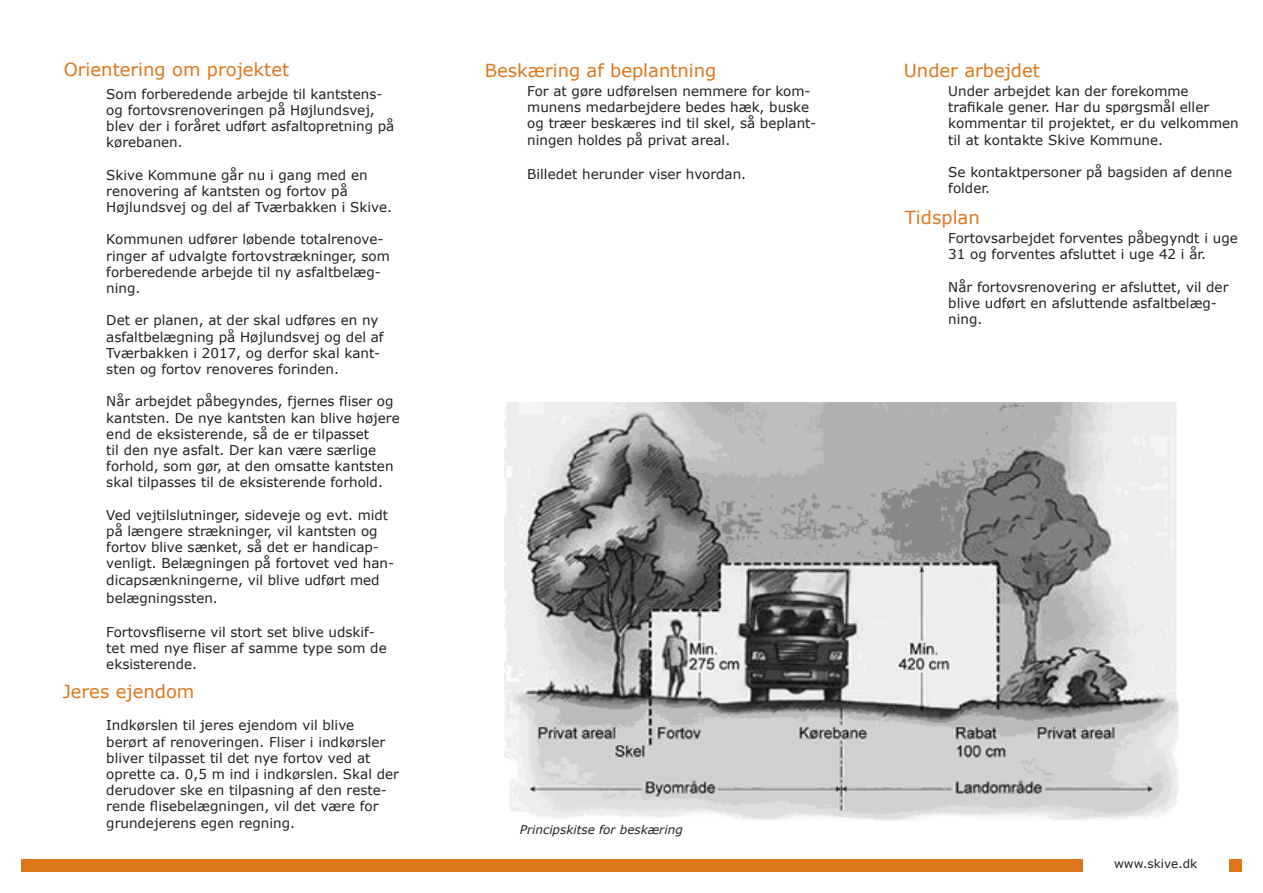
<style>
.page{position:relative;width:1263px;height:893px;background:#fff}
.page>*{position:absolute;margin:0;border:0;box-sizing:border-box;transform-origin:0 0}
.t1{font:18px "Verdana";color:#de761b}
.t2{font:13.5px/16.2px "Verdana";color:#231f20}
.t3{font:italic 12px "Verdana";color:#231f20}
.t4{font:12px "Verdana";color:#231f20}
</style>
<div class="page">
<div style="left:21px;top:859px;width:1061px;height:13px;background:#de761b"></div>
<div style="left:1229px;top:859px;width:13px;height:13px;background:#de761b"></div>
<img style="left:505px;top:403px;width:674px;height:417px">
<p class="t1" style="left:64px;top:58px;width:227px">Orientering om projektet</p>
<p class="t2" style="left:106px;top:85px;width:290px">Som forberedende arbejde til kantstens&shy;og fortovsrenoveringen på Højlundsvej, blev der i foråret udført asfaltopretning på kørebanen.</p>
<p class="t2" style="left:106px;top:166px;width:287px">Skive Kommune går nu i gang med en renovering af kantsten og fortov på<br>Højlundsvej og del af Tværbakken i Skive.</p>
<p class="t2" style="left:106px;top:231px;width:285px">Kommunen udfører løbende totalrenove&shy;ringer af udvalgte fortovstrækninger, som forberedende arbejde til ny asfaltbelæg&shy;ning.</p>
<p class="t2" style="left:106px;top:312px;width:279px">Det er planen, at der skal udføres en ny asfaltbelægning på Højlundsvej og del af Tværbakken i 2017, og derfor skal kant&shy;sten og fortov renoveres forinden.</p>
<p class="t2" style="left:106px;top:393px;width:295px">Når arbejdet påbegyndes, fjernes fliser og kantsten. De nye kantsten kan blive højere end de eksisterende, så de er tilpasset<br>til den nye asfalt. Der kan være særlige forhold, som gør, at den omsatte kantsten skal tilpasses til de eksisterende forhold.</p>
<p class="t2" style="left:106px;top:507px;width:289px">Ved vejtilslutninger, sideveje og evt. midt på længere strækninger, vil kantsten og fortov blive sænket, så det er handicap&shy;venligt. Belægningen på fortovet ved han&shy;dicapsænkningerne, vil blive udført med</p>
<p class="t2" style="left:106px;top:589px;width:113px">belægningssten.</p>
<p class="t2" style="left:106px;top:624px;width:282px">Fortovsfliserne vil stort set blive udskif&shy;tet med nye fliser af samme type som de eksisterende.</p>
<p class="t1" style="left:63px;top:679px;width:133px">Jeres ejendom</p>
<p class="t2" style="left:106px;top:717px;width:294px">Indkørslen til jeres ejendom vil blive berørt af renoveringen. Fliser i indkørsler bliver tilpasset til det nye fortov ved at oprette ca. 0,5 m ind i indkørslen. Skal der derudover ske en tilpasning af den reste&shy;rende flisebelægningen, vil det være for grundejerens egen regning.</p>
<p class="t1" style="left:485px;top:58px;width:233px">Beskæring af beplantning</p>
<p class="t2" style="left:527px;top:83px;width:291px">For at gøre udførelsen nemmere for kom&shy;munens medarbejdere bedes hæk, buske og træer beskæres ind til skel, så beplant&shy;ningen holdes på privat areal.</p>
<p class="t2" style="left:527px;top:166px;width:220px">Billedet herunder viser hvordan.</p>
<p class="t3" style="left:520px;top:821px;width:164px">Principskitse for beskæring</p>
<p class="t1" style="left:904px;top:58px;width:138px">Under arbejdet</p>
<p class="t2" style="left:948px;top:83px;width:292px">Under arbejdet kan der forekomme trafikale gener. Har du spørgsmål eller kommentar til projektet, er du velkommen til at kontakte Skive Kommune.</p>
<p class="t2" style="left:948px;top:164px;width:285px">Se kontaktpersoner på bagsiden af denne folder.</p>
<p class="t1" style="left:905px;top:205px;width:76px">Tidsplan</p>
<p class="t2" style="left:948px;top:230px;width:291px">Fortovsarbejdet forventes påbegyndt i uge<br>31 og forventes afsluttet i uge 42 i år.</p>
<p class="t2" style="left:948px;top:279px;width:282px">Når fortovsrenovering er afsluttet, vil der blive udført en afsluttende asfaltbelæg&shy;ning.</p>
<p class="t4" style="left:1114px;top:855px;width:85px">www.skive.dk</p>
</div>
